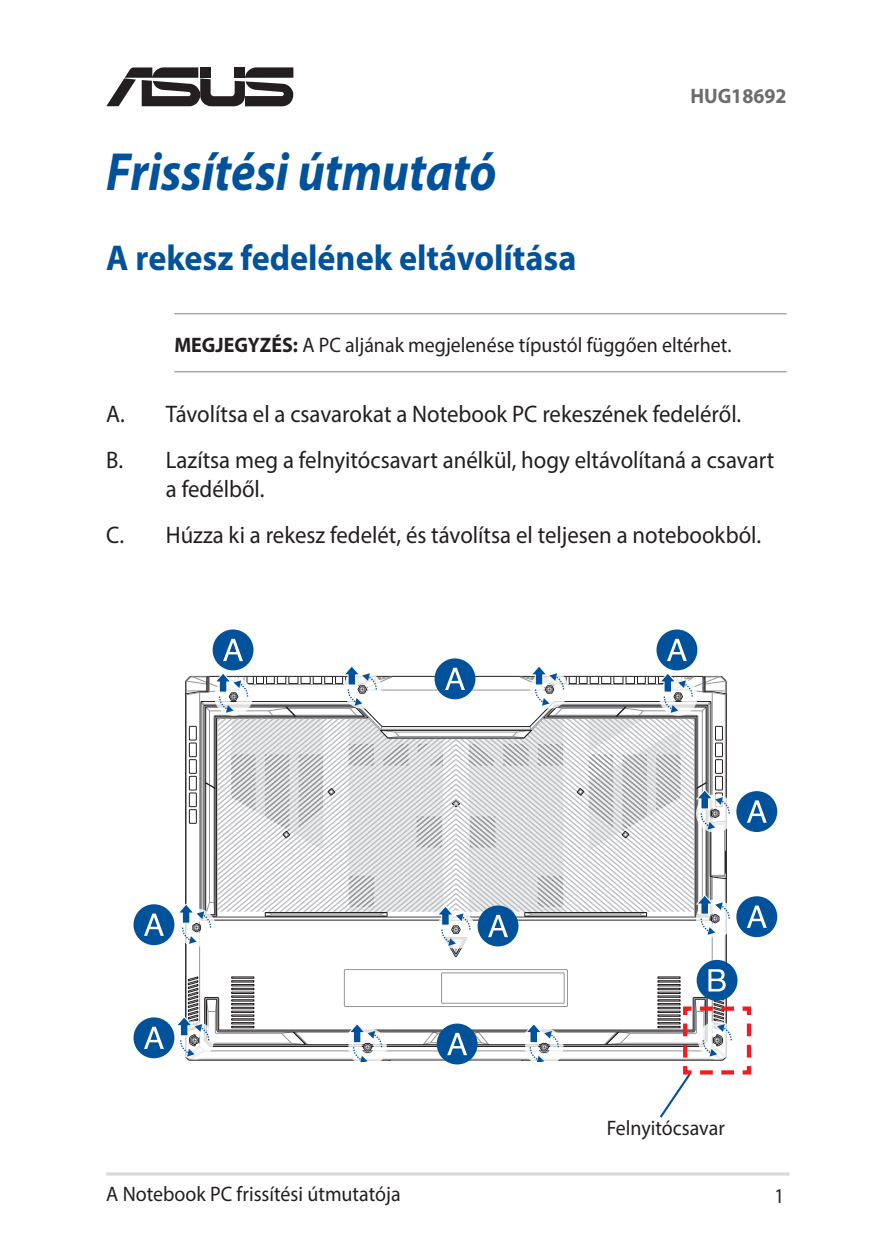
<style>
.page{position:relative;width:893px;height:1259px;background:#fff}
.page>*{position:absolute;margin:0;border:0;box-sizing:border-box;transform-origin:0 0}
.t1{font:italic 700 54px "Myriad Pro";color:#01529a;scale:.9 1}
.t2{font:700 36px "Myriad Pro";color:#01529a;scale:.95 1}
.t3{font:24px/45.9px "Myriad Pro";color:#231f20;scale:.95 1}
.t4{font:21px "Myriad Pro";color:#231f20;scale:.95 1}
.t5{font:700 21px "Myriad Pro";color:#6c6d70;scale:.95 1}
.t6{font:21px "Myriad Pro";color:#231f20;scale:.9 1}
.s1{font-weight:700}
</style>
<div class="page">
<hr style="left:106px;top:1172px;width:683px;height:3px;background:#d8d8d8">
<hr style="left:174px;top:313px;width:613px;height:1px;background:#a8a9ad">
<hr style="left:174px;top:371px;width:613px;height:1px;background:#a8a9ad">
<svg style="left:106px;top:67px;width:187px;height:39px"></svg>
<div style="left:696px;top:899px;width:38px;height:38px;border:13px solid #fff;border-radius:50%"></div>
<div style="left:696px;top:794px;width:38px;height:38px;border:13px solid #fff;border-radius:50%"></div>
<div style="left:134px;top:904px;width:40px;height:41px;background:#01529a;border-radius:50%"></div>
<svg style="left:144px;top:913px;width:20px;height:23px"></svg>
<div style="left:697px;top:960px;width:40px;height:40px;background:#01529a;border-radius:50%"></div>
<div style="left:213px;top:629px;width:40px;height:41px;background:#01529a;border-radius:50%"></div>
<div style="left:656px;top:629px;width:41px;height:41px;background:#01529a;border-radius:50%"></div>
<div style="left:736px;top:791px;width:41px;height:41px;background:#01529a;border-radius:50%"></div>
<svg style="left:747px;top:800px;width:20px;height:22px"></svg>
<div style="left:134px;top:1017px;width:40px;height:41px;background:#01529a;border-radius:50%"></div>
<svg style="left:144px;top:1026px;width:20px;height:23px"></svg>
<svg style="left:179px;top:639px;width:551px;height:319px"></svg>
<svg style="left:177px;top:969px;width:575px;height:149px"></svg>
<div style="left:736px;top:896px;width:41px;height:41px;background:#01529a;border-radius:50%"></div>
<svg style="left:747px;top:905px;width:20px;height:23px"></svg>
<h1 class="t1" style="left:106px;top:137px;width:435px">Frissítési útmutató</h1>
<h2 class="t2" style="left:106px;top:235px;width:496px">A rekesz fedelének eltávolítása</h2>
<p class="t5" style="left:690px;top:82px;width:103px">HUG18692</p>
<p class="t4" style="left:174px;top:332px;width:588px"><span class="s1">MEGJEGYZÉS:</span> A PC aljának megjelenése típustól függően eltérhet.</p>
<p class="t3" style="left:106px;top:391px;width:705px">A. Távolítsa el a csavarokat a Notebook PC rekeszének fedeléről.<br>B. Lazítsa meg a felnyitócsavart anélkül, hogy eltávolítaná a csavart</p>
<p class="t3" style="left:106px;top:466px;width:691px;text-indent:60px">a fedélből.<br>C. Húzza ki a rekesz fedelét, és távolítsa el teljesen a notebookból.</p>
<p class="t4" style="left:607px;top:1115px;width:126px">Felnyitócsavar</p>
<p class="t4" style="left:106px;top:1180px;width:311px">A Notebook PC frissítési útmutatója</p>
<p class="t6" style="left:775px;top:1182px;width:12px">1</p>
</div>
